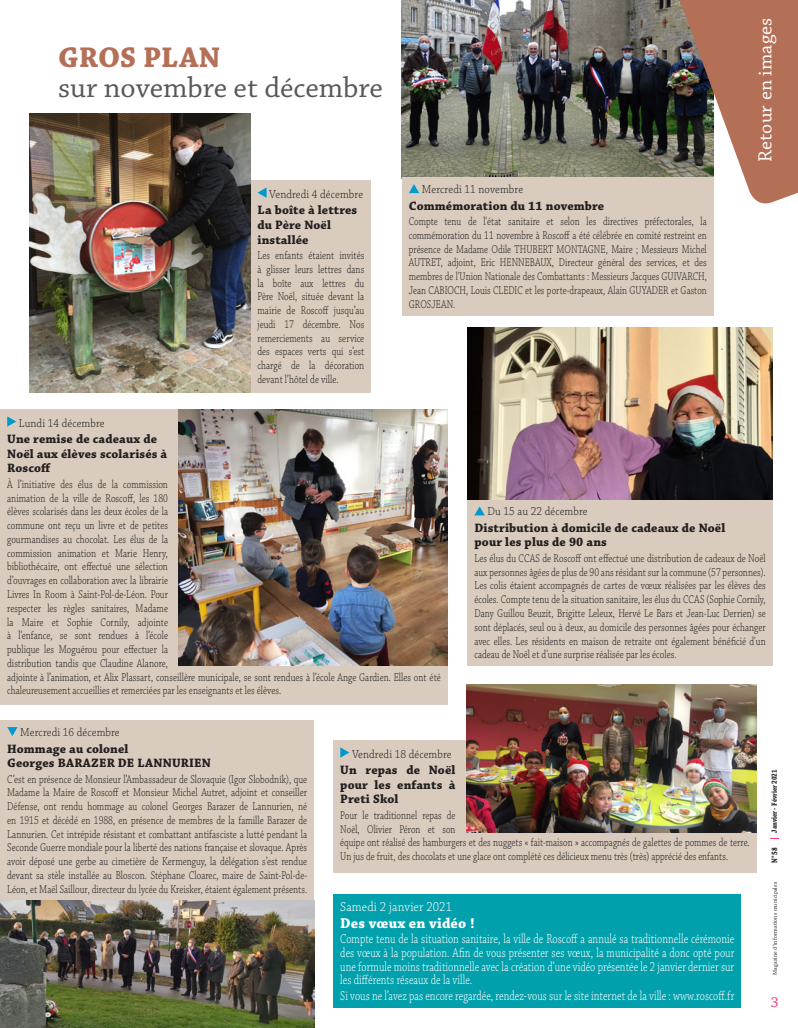
<style>
.page{position:relative;width:798px;height:1028px;background:#fff}
.page>*{position:absolute;margin:0;border:0;box-sizing:border-box;transform-origin:0 0}
.t1{font:30px "Chaparral Pro";color:#57585a}
.t2{font:700 30px "Chaparral Pro";letter-spacing:.005em;color:#b46f57}
.t3{font:20px "Chaparral Pro";letter-spacing:.01em;color:#fff}
.t4{font:700 15px "Chaparral Pro";letter-spacing:.01em;color:#fff}
.t5{font:15px "Chaparral Pro";color:#ef377f}
.t6{font:300 13.75px/13.8px "Chaparral Pro";letter-spacing:.005em;color:#fff;text-align:justify;scale:.76 1}
.t7{font:300 13.75px "Chaparral Pro";letter-spacing:.005em;color:#fff;scale:.9 1}
.t8{font:700 12.88px/14.6px "Chaparral Pro";letter-spacing:.01em;color:#231f20}
.t9{font:300 12.25px "Chaparral Pro";letter-spacing:.01em;color:#231f20;scale:.9 1}
.t10{font:300 12px/13.8px "Chaparral Pro";letter-spacing:.005em;color:#231f20;text-align:justify;scale:.77 1}
.t11{font:300 12px/13.8px "Chaparral Pro";letter-spacing:.005em;color:#231f20;text-align:justify;scale:.76 1}
.t12{font:700 8.25px "Chaparral Pro";color:#231f20;scale:.8 1}
.t13{font:700 7.75px "Chaparral Pro";color:#231f20;scale:.8 1}
.t14{font:5.75px "Chaparral Pro";letter-spacing:.02em;color:#231f20}
</style>
<div class="page">
<img style="left:402px;top:0;width:268px;height:177px">
<div style="left:402px;top:177px;width:311px;height:138px;background:#d9ccbe"></div>
<svg style="left:409px;top:184px;width:10px;height:9px"></svg>
<div style="left:333px;top:740px;width:423px;height:133px;background:#d9ccbe"></div>
<svg style="left:340px;top:747px;width:9px;height:10px"></svg>
<div style="left:333px;top:894px;width:408px;height:113px;background:#00a0ac"></div>
<div style="left:0;top:720px;width:314px;height:180px;background:#d9ccbe"></div>
<svg style="left:7px;top:727px;width:11px;height:9px"></svg>
<div style="left:467px;top:499px;width:305px;height:167px;background:#d9ccbe"></div>
<svg style="left:474px;top:506px;width:10px;height:9px"></svg>
<div style="left:0;top:409px;width:447px;height:295px;background:#d9ccbe"></div>
<svg style="left:7px;top:416px;width:9px;height:11px"></svg>
<div style="left:250px;top:181px;width:121px;height:212px;background:#d9ccbe"></div>
<svg style="left:257px;top:188px;width:9px;height:10px"></svg>
<svg style="left:670px;top:0;width:127px;height:208px"></svg>
<img style="left:29px;top:113px;width:221px;height:280px">
<img style="left:178px;top:409px;width:269px;height:257px">
<img style="left:467px;top:328px;width:305px;height:171px">
<img style="left:0;top:900px;width:314px;height:128px">
<img style="left:466px;top:684px;width:290px;height:148px">
<h1 class="t2" style="left:58px;top:40px;width:164px">GROS PLAN</h1>
<h1 class="t1" style="left:58px;top:71px;width:326px">sur novembre et décembre</h1>
<p class="t9" style="left:269px;top:187px;width:106px">Vendredi 4 décembre</p>
<p class="t8" style="left:257px;top:203px;width:101px">La boîte à lettres du Père Noël installée</p>
<p class="t10" style="left:257px;top:249px;width:140px">Les enfants étaient invités à glisser leurs lettres dans la boîte aux lettres du Père Noël, située devant la mairie de Roscoff jusqu’au jeudi 17 décembre. Nos remerciements au service des espaces verts qui s’est chargé de la décoration devant l’hôtel de ville.</p>
<p class="t9" style="left:422px;top:182px;width:114px">Mercredi 11 novembre</p>
<p class="t8" style="left:408px;top:199px;width:197px">Commémoration du 11 novembre</p>
<p class="t11" style="left:408px;top:215px;width:393px">Compte tenu de l'état sanitaire et selon les directives préfectorales, la commémoration du 11 novembre à Roscoff a été célébrée en comité restreint en présence de Madame Odile THUBERT MONTAGNE, Maire ; Messieurs Michel AUTRET, adjoint, Eric HENNEBAUX, Directeur général des services, et des membres de l'Union Nationale des Combattants : Messieurs Jacques GUIVARCH, Jean CABIOCH, Louis CLEDIC et les porte-drapeaux, Alain GUYADER et Gaston GROSJEAN.</p>
<h2 class="t3" style="left:753px;top:162px;width:146px;rotate:-90deg">Retour en images</h2>
<p class="t9" style="left:19px;top:416px;width:97px">Lundi 14 décembre</p>
<p class="t8" style="left:7px;top:432px;width:161px">Une remise de cadeaux de<br>Noël aux élèves scolarisés à<br>Roscoff</p>
<p class="t10" style="left:7px;top:478px;width:564px;text-align:left">À l’initiative des élus de la commission<br>animation de la ville de Roscoff, les 180<br>élèves scolarisés dans les deux écoles de la<br>commune ont reçu un livre et de petites<br>gourmandises au chocolat. Les élus de la<br>commission animation et Marie Henry,<br>bibliothécaire, ont effectué une sélection<br>d’ouvrages en collaboration avec la librairie<br>Livres In Room à Saint-Pol-de-Léon. Pour<br>respecter les règles sanitaires, Madame<br>la Maire et Sophie Cornily, adjointe<br>à l’enfance, se sont rendues à l’école<br>publique les Moguérou pour effectuer la<br>distribution tandis que Claudine Alanore,<br>adjointe à l’animation, et Alix Plassart, conseillère municipale, se sont rendues à l’école Ange Gardien. Elles ont été chaleureusement accueillies et remerciées par les enseignants et les élèves.</p>
<p class="t9" style="left:487px;top:505px;width:113px">Du 15 au 22 décembre</p>
<p class="t8" style="left:474px;top:521px;width:252px">Distribution à domicile de cadeaux de Noël pour les plus de 90 ans</p>
<p class="t10" style="left:474px;top:552px;width:380px">Les élus du CCAS de Roscoff ont effectué une distribution de cadeaux de Noël aux personnes âgées de plus de 90 ans résidant sur la commune (57 personnes).<br>Les colis étaient accompagnés de cartes de vœux réalisées par les élèves des écoles. Compte tenu de la situation sanitaire, les élus du CCAS (Sophie Cornily, Dany Guillou Beuzit, Brigitte Leleux, Hervé Le Bars et Jean-Luc Derrien) se sont déplacés, seul ou à deux, au domicile des personnes âgées pour échanger avec elles. Les résidents en maison de retraite ont également bénéficié d'un cadeau de Noël et d'une surprise réalisée par les écoles.</p>
<p class="t9" style="left:20px;top:725px;width:112px">Mercredi 16 décembre</p>
<p class="t8" style="left:7px;top:741px;width:205px">Hommage au colonel<br>Georges BARAZER DE LANNURIEN</p>
<p class="t10" style="left:7px;top:772px;width:391px">C’est en présence de Monsieur l’Ambassadeur de Slovaquie (Igor Slobodník), que Madame la Maire de Roscoff et Monsieur Michel Autret, adjoint et conseiller Défense, ont rendu hommage au colonel Georges Barazer de Lannurien, né en 1915 et décédé en 1988, en présence de membres de la famille Barazer de Lannurien. Cet intrépide résistant et combattant antifasciste a lutté pendant la Seconde Guerre mondiale pour la liberté des nations française et slovaque. Après avoir déposé une gerbe au cimetière de Kermenguy, la délégation s’est rendue devant sa stèle installée au Bloscon. Stéphane Cloarec, maire de Saint-Pol-de-Léon, et Maël Saillour, directeur du lycée du Kreisker, étaient également présents.</p>
<p class="t9" style="left:352px;top:747px;width:112px">Vendredi 18 décembre</p>
<p class="t8" style="left:340px;top:763px;width:117px;text-align:justify">Un repas de Noël pour les enfants à Preti Skol</p>
<p class="t11" style="left:340px;top:808px;width:540px;text-align:left">Pour le traditionnel repas de<br>Noël, Olivier Péron et son<br>équipe ont réalisé des hamburgers et des nuggets « fait-maison » accompagnés de galettes de pommes de terre.<br>Un jus de fruit, des chocolats et une glace ont complété ces délicieux menu très (très) apprécié des enfants.</p>
<p class="t7" style="left:340px;top:899px;width:126px">Samedi 2 janvier 2021</p>
<p class="t4" style="left:340px;top:914px;width:136px">Des vœux en vidéo !</p>
<p class="t6" style="left:340px;top:932px;width:519px">Compte tenu de la situation sanitaire, la ville de Roscoff a annulé sa traditionnelle cérémonie des vœux à la population. Afin de vous présenter ses vœux, la municipalité a donc opté pour une formule moins traditionnelle avec la création d’une vidéo présentée le 2 janvier dernier sur les différents réseaux de la ville.</p>
<p class="t6" style="left:340px;top:989px;width:519px">Si vous ne l’avez pas encore regardée, rendez-vous sur le site internet de la ville : www.roscoff.fr</p>
<p class="t13" style="left:769px;top:832px;width:80px;rotate:-90deg">Janvier - Février 2021</p>
<p class="t12" style="left:769px;top:863px;width:21px;rotate:-90deg">N°58</p>
<p class="t14" style="left:771px;top:974px;width:94px;rotate:-90deg">Magazine d’informations municipales</p>
<p class="t5" style="left:770px;top:993px;width:9px">3</p>
</div>
